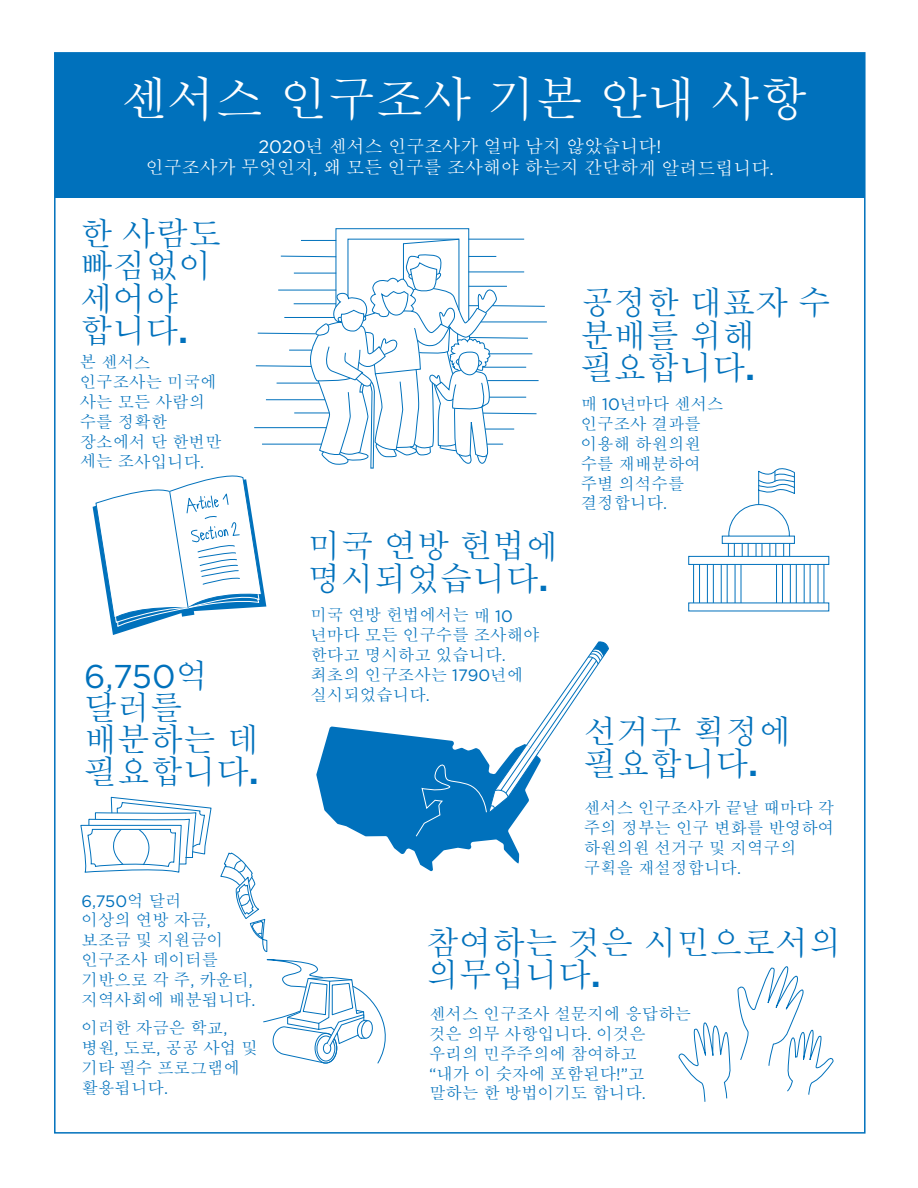
<style>
.page{position:relative;width:918px;height:1188px;background:#fff}
.page>*{position:absolute;margin:0;border:0;box-sizing:border-box;transform-origin:0 0}
.t1{font:500 48px "Adobe Myungjo Std";color:#fff}
.t2{font:500 33px/32.2px "Adobe Myungjo Std";color:#0071bc}
.t3{font:33px "Gotham";color:#0071bc}
.t4{font:500 18px/21.6px "Adobe Myungjo Std";color:#fff;text-align:center}
.t5{font:500 16.5px/19.8px "Adobe Myungjo Std";color:#0071bc}
.t6{font:16.5px "Gotham";color:#0071bc}
.s1{font-family:"Gotham";font-weight:400}
.s2{font-family:"Gotham";font-weight:700}
.s3{font-family:"Adobe Myungjo Std";font-weight:500}
</style>
<div class="page">
<div style="left:55px;top:53px;width:810px;height:145px;background:#0071bc"></div>
<svg style="left:80px;top:797px;width:132px;height:76px"></svg>
<svg style="left:220px;top:852px;width:48px;height:100px"></svg>
<svg style="left:263px;top:960px;width:123px;height:104px"></svg>
<hr style="left:699px;top:564px;width:1px;height:39px;background:#0071bc">
<hr style="left:693px;top:564px;width:1px;height:39px;background:#0071bc">
<hr style="left:713px;top:564px;width:1px;height:39px;background:#0071bc">
<hr style="left:707px;top:564px;width:1px;height:39px;background:#0071bc">
<hr style="left:727px;top:564px;width:1px;height:39px;background:#0071bc">
<hr style="left:721px;top:564px;width:1px;height:39px;background:#0071bc">
<hr style="left:741px;top:564px;width:1px;height:39px;background:#0071bc">
<hr style="left:735px;top:564px;width:1px;height:39px;background:#0071bc">
<hr style="left:782px;top:564px;width:1px;height:39px;background:#0071bc">
<hr style="left:776px;top:564px;width:1px;height:39px;background:#0071bc">
<hr style="left:796px;top:564px;width:1px;height:39px;background:#0071bc">
<hr style="left:790px;top:564px;width:1px;height:39px;background:#0071bc">
<hr style="left:824px;top:564px;width:1px;height:39px;background:#0071bc">
<hr style="left:818px;top:564px;width:1px;height:39px;background:#0071bc">
<hr style="left:810px;top:564px;width:1px;height:39px;background:#0071bc">
<hr style="left:804px;top:564px;width:1px;height:39px;background:#0071bc">
<svg style="left:688px;top:468px;width:142px;height:97px"></svg>
<svg style="left:688px;top:602px;width:142px;height:10px"></svg>
<svg style="left:678px;top:1022px;width:53px;height:80px"></svg>
<svg style="left:737px;top:966px;width:97px;height:129px"></svg>
<hr style="left:481px;top:322px;width:66px;height:1px;background:#0071bc">
<svg style="left:93px;top:228px;width:453px;height:407px"></svg>
<svg style="left:316px;top:641px;width:293px;height:231px"></svg>
<h1 class="t1" style="left:120px;top:75px;width:689px">센서스 인구조사 기본 안내 사항</h1>
<p class="t4" style="left:146px;top:135px;width:630px"><span class="s1">2020</span>년 센서스 인구조사가 얼마 남지 않았습니다<span class="s1">!<br></span>인구조사가 무엇인지<span class="s1">,</span> 왜 모든 인구를 조사해야 하는지 간단하게 알려드립니다<span class="s1">.</span></p>
<h2 class="t2" style="left:80px;top:218px;width:143px">한 사람도 빠짐없이 세어야 합니다<span class="s2">.</span></h2>
<p class="t5" style="left:80px;top:353px;width:143px">본 센서스 인구조사는 미국에 사는 모든 사람의 수를 정확한 장소에서 단 한번만 세는 조사입니다<span class="s1">.</span></p>
<h2 class="t3" style="left:84px;top:655px;width:126px">6,750<span class="s3">억</span></h2>
<h2 class="t2" style="left:84px;top:692px;width:176px">달러를 배분하는 데 필요합니다<span class="s2">.</span></h2>
<p class="t6" style="left:82px;top:890px;width:102px">6,750<span class="s3">억 달러</span></p>
<p class="t5" style="left:82px;top:910px;width:175px">이상의 연방 자금<span class="s1">, </span>보조금 및 지원금이 인구조사 데이터를 기반으로 각 주<span class="s1">,</span> 카운티<span class="s1">, </span>지역사회에 배분됩니다<span class="s1">.</span></p>
<p class="t5" style="left:82px;top:1018px;width:178px">이러한 자금은 학교<span class="s1">, </span>병원<span class="s1">,</span> 도로<span class="s1">,</span> 공공 사업 및 기타 필수 프로그램에 활용됩니다<span class="s1">.</span></p>
<h2 class="t2" style="left:581px;top:287px;width:252px">공정한 대표자 수 분배를 위해 필요합니다<span class="s2">.</span></h2>
<h2 class="t2" style="left:308px;top:530px;width:252px">미국 연방 헌법에 명시되었습니다<span class="s2">.</span></h2>
<p class="t5" style="left:310px;top:605px;width:231px">미국 연방 헌법에서는 매 <span class="s1">10 </span>년마다 모든 인구수를 조사해야 한다고 명시하고 있습니다<span class="s1">. </span>최초의 인구조사는 <span class="s1">1790</span>년에 실시되었습니다<span class="s1">.</span></p>
<p class="t5" style="left:581px;top:394px;width:145px">매 <span class="s1">10</span>년마다 센서스 인구조사 결과를 이용해 하원의원 수를 재배분하여 주별 의석수를 결정합니다<span class="s1">.</span></p>
<h2 class="t2" style="left:584px;top:716px;width:209px">선거구 획정에 필요합니다<span class="s2">.</span></h2>
<p class="t5" style="left:584px;top:798px;width:252px">센서스 인구조사가 끝날 때마다 각 주의 정부는 인구 변화를 반영하여 하원의원 선거구 및 지역구의 구획을 재설정합니다<span class="s1">.</span></p>
<h2 class="t2" style="left:426px;top:926px;width:417px">참여하는 것은 시민으로서의 의무입니다<span class="s2">.</span></h2>
<p class="t5" style="left:429px;top:1004px;width:264px">센서스 인구조사 설문지에 응답하는 것은 의무 사항입니다<span class="s1">.</span> 이것은 우리의 민주주의에 참여하고<br><span class="s1">“</span>내가 이 숫자에 포함된다<span class="s1">!”</span>고 말하는 한 방법이기도 합니다<span class="s1">.</span></p>
</div>
